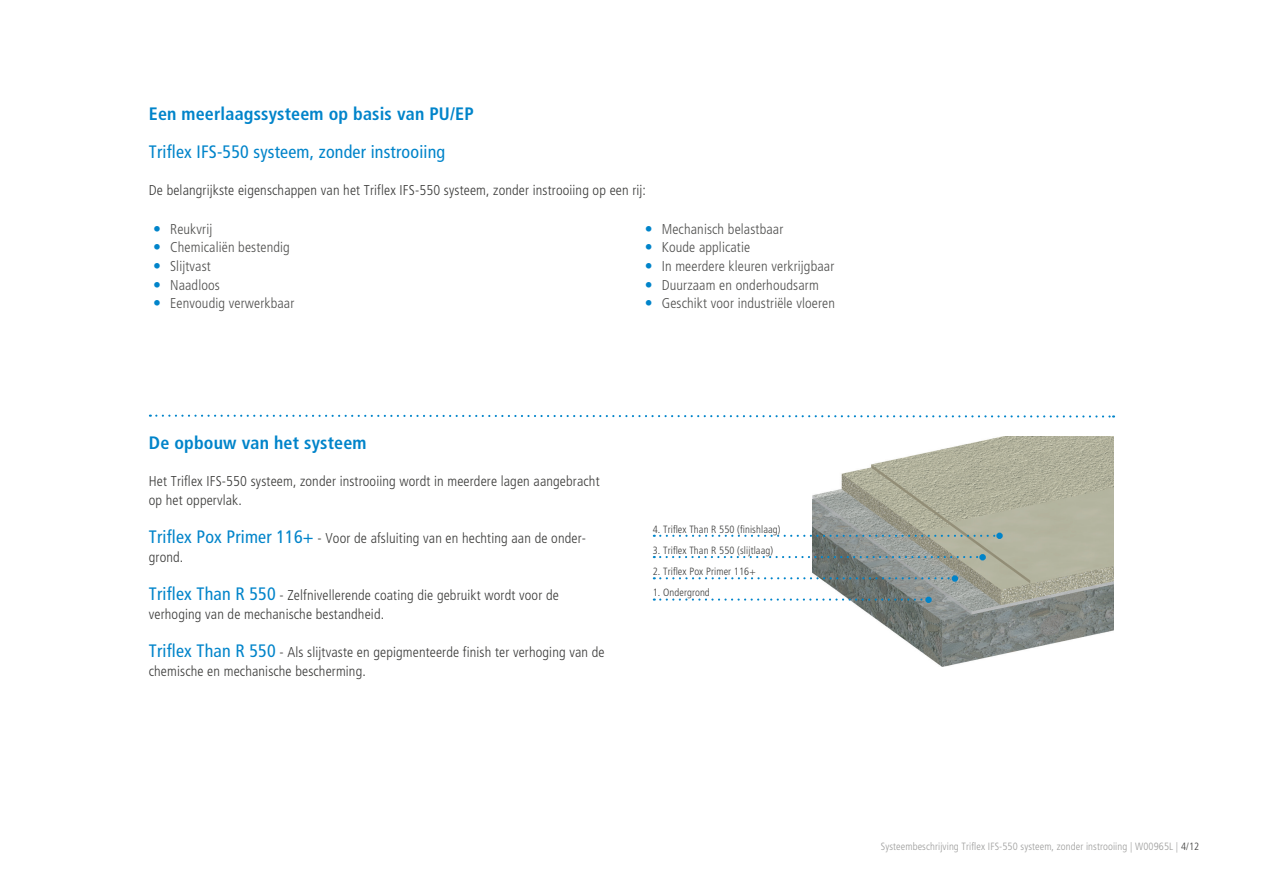
<style>
.page{position:relative;width:1263px;height:893px;background:#fff}
.page>*{position:absolute;margin:0;border:0;box-sizing:border-box;transform-origin:0 0}
.t1{font:700 condensed 18px "Frutiger LT Pro";letter-spacing:.01em;color:#0084ca}
.t2{font:condensed 18px "Frutiger LT Pro";letter-spacing:.01em;color:#0084ca}
.t3{font:300 condensed 14.25px/18.6px "Frutiger LT Pro";letter-spacing:.01em;color:#3c3c3b}
.t4{font:300 condensed 14.25px "Frutiger LT Pro";letter-spacing:.01em;color:#50504f}
.t5{font:300 condensed 10.5px "Frutiger LT Pro";letter-spacing:.01em;color:#3c3c3b}
.t6{font:300 condensed 10.5px "Frutiger LT Pro";letter-spacing:.01em;color:#9d9d9c}
.s1{font-weight:400;font-size:18px;color:#0084ca}
.s2{color:#3c3c3b}
</style>
<div class="page">
<img style="left:812px;top:436px;width:302px;height:230px">
<svg style="left:150px;top:414px;width:964px;height:4px"></svg>
<svg style="left:654px;top:555px;width:325px;height:4px"></svg>
<div style="left:979px;top:554px;width:7px;height:6px;border:2px solid #0084ca;border-radius:50%"></div>
<svg style="left:654px;top:534px;width:342px;height:4px"></svg>
<div style="left:996px;top:533px;width:7px;height:6px;border:2px solid #0084ca;border-radius:50%"></div>
<svg style="left:654px;top:576px;width:299px;height:5px"></svg>
<div style="left:952px;top:575px;width:6px;height:7px;border:2px solid #0084ca;border-radius:50%"></div>
<svg style="left:654px;top:598px;width:271px;height:4px"></svg>
<div style="left:925px;top:597px;width:7px;height:6px;border:2px solid #0084ca;border-radius:50%"></div>
<p class="t1" style="left:149px;top:103px;width:326px">Een meerlaagssysteem op basis van PU/EP</p>
<p class="t2" style="left:149px;top:141px;width:298px">Triflex IFS-550 systeem, zonder instrooiing</p>
<p class="t3" style="left:149px;top:181px;width:499px">De belangrijkste eigenschappen van het Triflex IFS-550 systeem, zonder instrooiing op een rij:</p>
<p class="t4" style="left:170px;top:221px;width:44px">Reukvrij</p>
<p class="t4" style="left:170px;top:239px;width:121px">Chemicaliën bestendig</p>
<p class="t4" style="left:170px;top:258px;width:42px">Slijtvast</p>
<p class="t4" style="left:170px;top:276px;width:51px">Naadloos</p>
<p class="t4" style="left:170px;top:295px;width:126px">Eenvoudig verwerkbaar</p>
<p class="t4" style="left:662px;top:221px;width:123px">Mechanisch belastbaar</p>
<p class="t4" style="left:662px;top:239px;width:90px">Koude applicatie</p>
<p class="t4" style="left:662px;top:258px;width:174px">In meerdere kleuren verkrijgbaar</p>
<p class="t4" style="left:662px;top:276px;width:159px">Duurzaam en onderhoudsarm</p>
<p class="t4" style="left:662px;top:295px;width:175px">Geschikt voor industriële vloeren</p>
<p class="t1" style="left:149px;top:432px;width:219px">De opbouw van het systeem</p>
<p class="t3" style="left:149px;top:472px;width:452px">Het Triflex IFS-550 systeem, zonder instrooiing wordt in meerdere lagen aangebracht op het oppervlak.</p>
<p class="t3" style="left:149px;top:529px;width:439px"><span class="s1">Triflex Pox Primer 116+</span> - Voor de afsluiting van en hechting aan de onder&shy;grond.</p>
<p class="t3" style="left:149px;top:586px;width:411px"><span class="s1">Triflex Than R 550</span> - Zelfnivellerende coating die gebruikt wordt voor de verhoging van de mechanische bestandheid.</p>
<p class="t3" style="left:149px;top:643px;width:457px"><span class="s1">Triflex Than R 550</span> - Als slijtvaste en gepigmenteerde finish ter verhoging van de chemische en mechanische bescherming.</p>
<p class="t5" style="left:653px;top:523px;width:129px">4. Triflex Than R 550 (finishlaag)</p>
<p class="t5" style="left:653px;top:565px;width:104px">2. Triflex Pox Primer 116+</p>
<p class="t5" style="left:653px;top:587px;width:59px">1. Ondergrond</p>
<p class="t5" style="left:653px;top:544px;width:122px">3. Triflex Than R 550 (slijtlaag)</p>
<p class="t6" style="left:881px;top:840px;width:320px">Systeembeschrijving Triflex IFS-550 systeem, zonder instrooiing | W00965L | <span class="s2">4/12</span></p>
</div>
